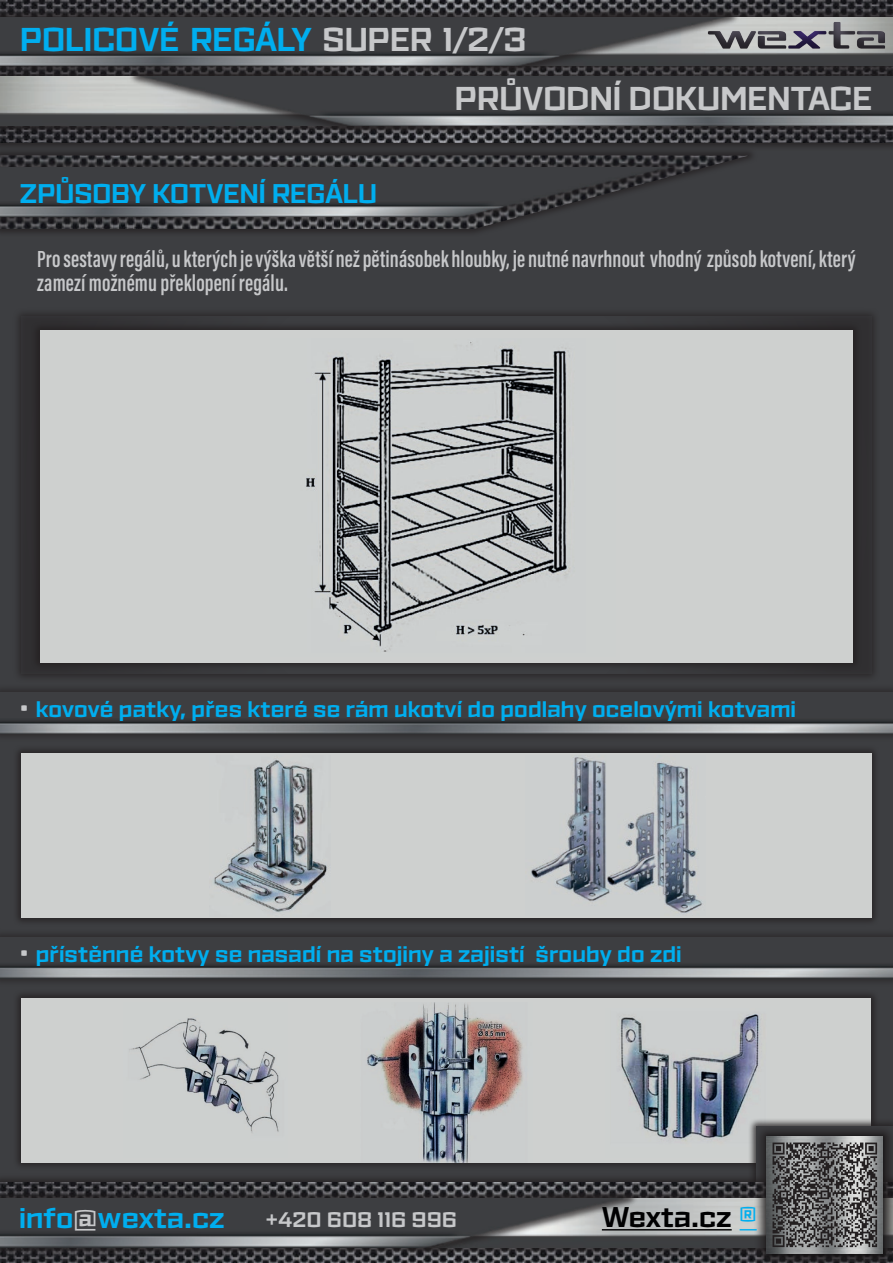
<style>
.page{position:relative;width:893px;height:1263px;background:#fff}
.page>*{position:absolute;margin:0;border:0;box-sizing:border-box;transform-origin:0 0}
.t1{font:700 33px/59.1px "Ironstrike";color:#c7c8ca}
.t2{font:700 28.5px "Ironstrike";color:#00aeef}
.t3{font:700 28.5px "Ironstrike";color:#000001}
.t4{font:700 27px "Ironstrike";color:#00aeef}
.t5{font:600 24px/24px "Acumin Pro Extra Cond";letter-spacing:.005em;color:#c7c8ca}
.t6{font:700 22.5px "Ironstrike";letter-spacing:.005em;color:#00aeef}
.t7{font:700 21px "Ironstrike";letter-spacing:.025em;color:#c7c8ca}
.s1{color:#00aeef}
.s2{font-size:25.5px;color:#c7c8ca}
.s3{color:#c7c8ca}
</style>
<div class="page">
<div style="left:0;top:152px;width:893px;height:1021px;background:#3d3e41"></div>
<div style="left:13px;top:990px;width:867px;height:181px;background:#231f20;opacity:.75"></div>
<div style="left:22px;top:998px;width:849px;height:164px;background:#ced0cf"></div>
<img style="left:605px;top:1009px;width:165px;height:148px">
<div style="left:0;top:0;width:893px;height:152px;background:#231f20;opacity:.75"></div>
<img style="left:0;top:0;width:893px;height:142px">
<div style="left:0;top:68px;width:493px;height:67px;background:#231f20;opacity:.75"></div>
<img style="left:0;top:77px;width:80px;height:49px">
<div style="left:129px;top:68px;width:764px;height:67px;background:#231f20;opacity:.75"></div>
<img style="left:80px;top:77px;width:813px;height:49px">
<div style="left:399px;top:8px;width:494px;height:67px;background:#231f20;opacity:.75"></div>
<img style="left:789px;top:17px;width:104px;height:49px">
<div style="left:0;top:8px;width:740px;height:67px;background:#231f20;opacity:.75"></div>
<img style="left:0;top:17px;width:789px;height:49px">
<div style="left:748px;top:1118px;width:145px;height:145px;background:#231f20;opacity:.75"></div>
<div style="left:0;top:1173px;width:893px;height:90px;background:#363537"></div>
<img style="left:0;top:1182px;width:740px;height:81px">
<div style="left:399px;top:1189px;width:494px;height:67px;background:#231f20;opacity:.75"></div>
<img style="left:699px;top:1198px;width:41px;height:49px">
<div style="left:0;top:1189px;width:638px;height:67px;background:#231f20;opacity:.75"></div>
<img style="left:0;top:1198px;width:699px;height:49px">
<div style="left:754px;top:1123px;width:139px;height:140px;background:#231f20;opacity:.75"></div>
<div style="left:686px;top:19px;width:206px;height:36px;background:#231f20;opacity:.75"></div>
<hr style="left:602px;top:1229px;width:130px;height:1px;background:#000001">
<div style="left:0;top:147px;width:758px;height:91px;background:#39393c"></div>
<svg style="left:0;top:151px;width:749px;height:82px"></svg>
<div style="left:0;top:159px;width:684px;height:66px;background:#231f20;opacity:.56"></div>
<img style="left:0;top:168px;width:687px;height:49px">
<div style="left:13px;top:745px;width:867px;height:181px;background:#231f20;opacity:.75"></div>
<div style="left:22px;top:754px;width:849px;height:163px;background:#ced0cf"></div>
<div style="left:0;top:929px;width:893px;height:58px;background:#231f20;opacity:.56"></div>
<img style="left:0;top:966px;width:893px;height:12px">
<div style="left:0;top:684px;width:893px;height:58px;background:#231f20;opacity:.56"></div>
<img style="left:0;top:721px;width:893px;height:12px">
<div style="left:12px;top:308px;width:869px;height:375px;background:#363538"></div>
<div style="left:31px;top:322px;width:830px;height:349px;background:#231f20;opacity:.75"></div>
<div style="left:40px;top:330px;width:813px;height:332px;background:#ced0cf"></div>
<img style="left:270px;top:338px;width:346px;height:318px">
<img style="left:210px;top:755px;width:121px;height:162px">
<img style="left:526px;top:756px;width:180px;height:159px">
<img style="left:361px;top:1002px;width:171px;height:160px">
<img style="left:124px;top:1002px;width:164px;height:155px">
<svg style="left:740px;top:1127px;width:153px;height:136px;background:#606061"></svg>
<h1 class="t1" style="left:455px;top:9px;width:419px;text-indent:-435px"><span class="s1">POLICOVÉ REGÁLY</span> SUPER 1/2/3<br>PRŮVODNÍ DOKUMENTACE</h1>
<p class="t4" style="left:20px;top:177px;width:359px">ZPŮSOBY KOTVENÍ REGÁLU</p>
<p class="t5" style="left:37px;top:246px;width:820px">Pro sestavy regálů, u kterých je výška větší než pětinásobek hloubky, je nutné navrhnout vhodný způsob kotvení, který zamezí možnému překlopení regálu.</p>
<p class="t6" style="left:18px;top:695px;width:780px"><span class="s2">•</span> kovové patky, přes které se rám ukotví do podlahy ocelovými kotvami</p>
<p class="t6" style="left:18px;top:940px;width:665px"><span class="s2">•</span> přístěnné kotvy se nasadí na stojiny a zajistí šrouby do zdi</p>
<p class="t2" style="left:19px;top:1200px;width:207px">info<span class="s3">@</span>wexta.cz</p>
<p class="t7" style="left:266px;top:1206px;width:193px">+420 608 116 996</p>
<p class="t3" style="left:602px;top:1199px;width:156px">Wexta.cz <span class="s1">®</span></p>
</div>
